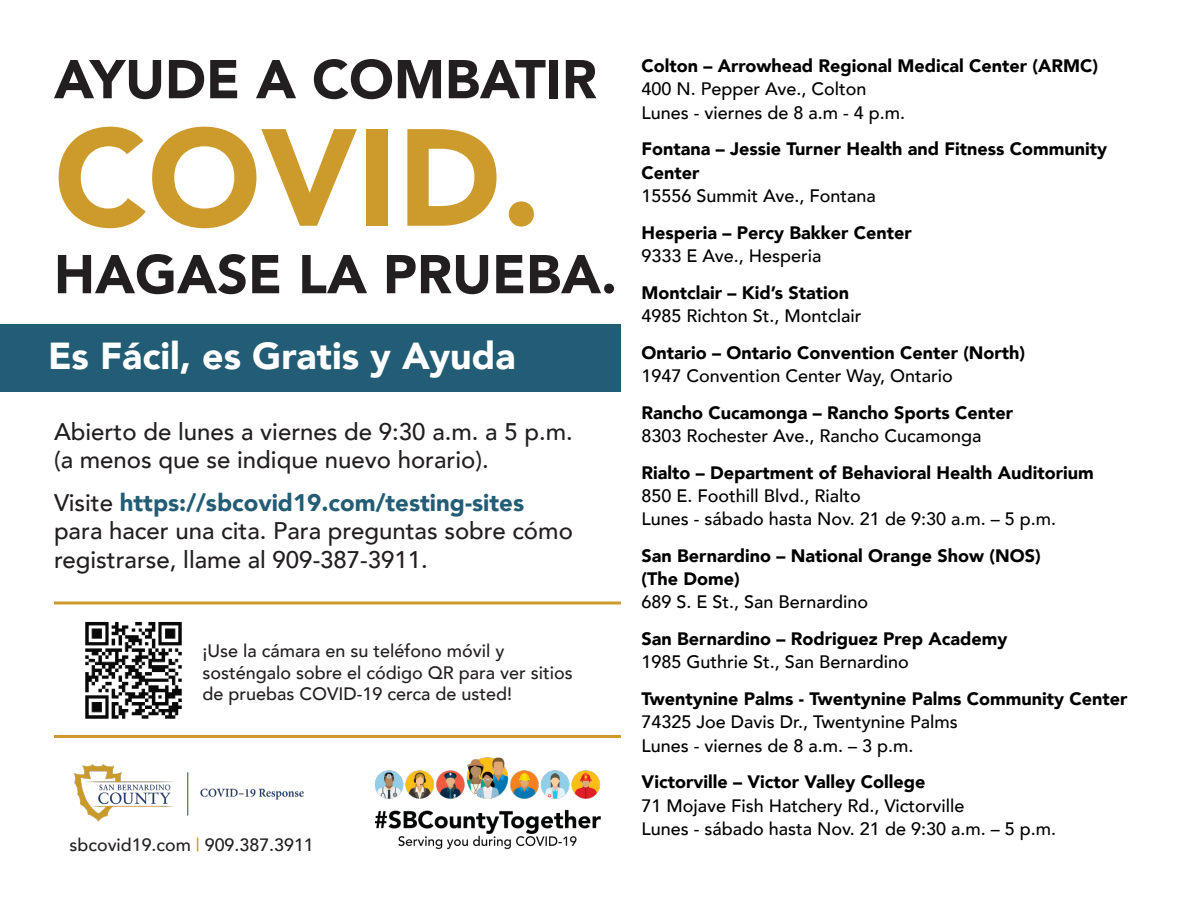
<style>
.page{position:relative;width:1188px;height:918px;background:#fff}
.page>*{position:absolute;margin:0;border:0;box-sizing:border-box;transform-origin:0 0}
.t1{font:900 136.5px "Avenir";color:#cd9b2c}
.t2{font:900 54px "Avenir";color:#231f20}
.t3{font:900 37.5px "Avenir";color:#fff}
.t4{font:500 24px/28.8px "Avenir";color:#231f20}
.t5{font:900 18px/23.2px "Avenir";color:#000}
.t6{font:500 18px/23.2px "Avenir";color:#000}
.t7{font:500 18px/21.6px "Avenir";color:#231f20}
.t8{font:500 17.85px "Avenir";color:#231f20}
.s1{font-weight:900;color:#225d75}
.s2{color:#cd9a2b}
.s3{font-weight:900}
.s4{font-weight:500}
</style>
<div class="page">
<hr style="left:54px;top:735px;width:567px;height:3px;background:#cd9a2b">
<hr style="left:54px;top:602px;width:567px;height:2px;background:#cd9a2b">
<img style="left:85px;top:622px;width:97px;height:97px">
<div style="left:0;top:324px;width:621px;height:68px;background:#225d75"></div>
<img style="left:74px;top:764px;width:230px;height:58px">
<img style="left:374px;top:757px;width:227px;height:93px">
<p class="t2" style="left:54px;top:33px;width:544px">AYUDE A COMBATIR</p>
<p class="t1" style="left:54px;top:61px;width:489px">COVID.</p>
<p class="t2" style="left:54px;top:228px;width:565px">HAGASE LA PRUEBA.</p>
<p class="t3" style="left:48px;top:323px;width:469px">Es Fácil, es Gratis y Ayuda</p>
<p class="t4" style="left:54px;top:415px;width:520px">Abierto de lunes a viernes de 9:30 a.m. a 5 p.m. (a menos que se indique nuevo horario).</p>
<p class="t4" style="left:54px;top:487px;width:520px">Visite <span class="s1">https://sbcovid19.com/testing-sites </span>para hacer una cita. Para preguntas sobre cómo registrarse, llame al 909-387-3911.</p>
<p class="t7" style="left:202px;top:639px;width:372px">¡Use la cámara en su teléfono móvil y sosténgalo sobre el código QR para ver sitios de pruebas COVID-19 cerca de usted!</p>
<p class="t8" style="left:70px;top:829px;width:246px">sbcovid19.com <span class="s2">|</span> 909.387.3911</p>
<p class="t6" style="left:642px;top:53px;width:458px"><span class="s3">Colton – Arrowhead Regional Medical Center (ARMC)<br></span>400 N. Pepper Ave., Colton<br>Lunes - viernes de 8 a.m - 4 p.m.</p>
<p class="t5" style="left:642px;top:137px;width:467px">Fontana – Jessie Turner Health and Fitness Community<br>Center<br><span class="s4">15556 Summit Ave., Fontana</span></p>
<p class="t5" style="left:642px;top:220px;width:272px">Hesperia – Percy Bakker Center<br><span class="s4">9333 E Ave., Hesperia</span></p>
<p class="t6" style="left:642px;top:280px;width:222px"><span class="s3">Montclair – Kid’s Station<br></span>4985 Richton St., Montclair</p>
<p class="t5" style="left:642px;top:340px;width:385px">Ontario – Ontario Convention Center (North)<br><span class="s4">1947 Convention Center Way, Ontario</span></p>
<p class="t5" style="left:642px;top:400px;width:373px">Rancho Cucamonga – Rancho Sports Center<br><span class="s4">8303 Rochester Ave., Rancho Cucamonga</span></p>
<p class="t6" style="left:642px;top:460px;width:454px"><span class="s3">Rialto – Department of Behavioral Health Auditorium<br></span>850 E. Foothill Blvd., Rialto<br>Lunes - sábado hasta Nov. 21 de 9:30 a.m. – 5 p.m.</p>
<p class="t5" style="left:642px;top:543px;width:401px">San Bernardino – National Orange Show (NOS) (The Dome)<br><span class="s4">689 S. E St., San Bernardino</span></p>
<p class="t5" style="left:642px;top:627px;width:367px">San Bernardino – Rodriguez Prep Academy<br><span class="s4">1985 Guthrie St., San Bernardino</span></p>
<p class="t5" style="left:642px;top:687px;width:487px">Twentynine Palms - Twentynine Palms Community Center</p>
<p class="t6" style="left:642px;top:709px;width:318px">74325 Joe Davis Dr., Twentynine Palms<br>Lunes - viernes de 8 a.m. – 3 p.m.</p>
<p class="t6" style="left:642px;top:769px;width:416px"><span class="s3">Victorville – Victor Valley College<br></span>71 Mojave Fish Hatchery Rd., Victorville<br>Lunes - sábado hasta Nov. 21 de 9:30 a.m. – 5 p.m.</p>
</div>
